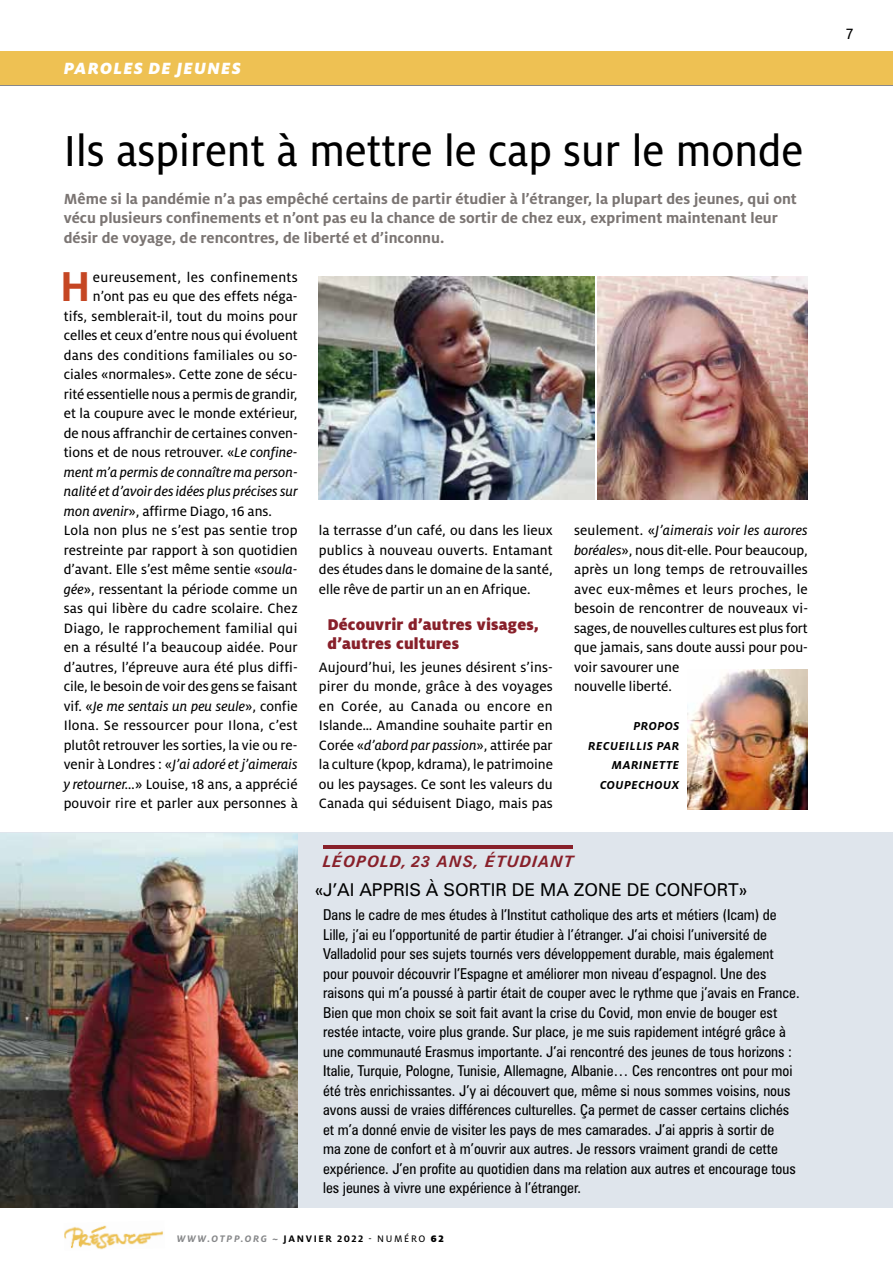
<style>
.page{position:relative;width:893px;height:1263px;background:#fff}
.page>*{position:absolute;margin:0;border:0;box-sizing:border-box;transform-origin:0 0}
.t1{font:48px "Milo OT Text";color:#000;scale:.94 1}
.t2{font:700 46.35px "Milo OT";color:#c54623;scale:.95 1}
.t3{font:italic 900 18px "Milo OT";letter-spacing:.07em;color:#fff}
.t4{font:17.7px "Zurich BT";color:#000}
.t5{font:900 17.25px/19.5px "Milo OT";letter-spacing:.01em;color:#88202a}
.t6{font:16.5px "Milo OT Text";color:#000}
.t7{font:700 16.2px/19.5px "Milo OT";color:#7b7573}
.t8{font:italic 700 15.75px "Zurich BT";letter-spacing:.08em;color:#88202a}
.t9{font:15px/19.5px "Milo OT Text";color:#000}
.t10{font:condensed 15px/19.5px "Zurich BT";color:#000}
.t11{font:15px/19.5px "Milo OT Text Ita";color:#000}
.t12{font:italic 700 12.75px/19.5px "Milo OT";letter-spacing:.04em;color:#000;text-align:right}
.t13{font:italic 700 10.5px "Milo OT";letter-spacing:.16em;color:#87888a}
.s1{font-family:"Milo OT Text Ita"}
.s2{font-family:"Milo OT Text"}
.s3{font-style:normal;color:#000}
.s4{font-family:"Milo OT Text";font-weight:400;font-style:normal;color:#000}
.s5{font-weight:900;font-style:normal;color:#000}
</style>
<div class="page">
<div style="left:0;top:833px;width:893px;height:375px;background:#dfe5ec"></div>
<img style="left:0;top:833px;width:298px;height:375px">
<hr style="left:323px;top:845px;width:249px;height:3px;background:#88202a">
<img style="left:319px;top:277px;width:275px;height:222px">
<img style="left:598px;top:276px;width:210px;height:223px">
<img style="left:688px;top:670px;width:120px;height:139px">
<div style="left:0;top:51px;width:893px;height:34px;background:#eec153"></div>
<hr style="left:0;top:85px;width:893px;height:1px;background:#87888a">
<img style="left:64px;top:1225px;width:99px;height:25px">
<p class="t3" style="left:64px;top:58px;width:179px">PAROLES DE JEUNES</p>
<h1 class="t1" style="left:64px;top:125px;width:788px">Ils aspirent à mettre le cap sur le monde</h1>
<p class="t7" style="left:64px;top:189px;width:735px">Même si la pandémie n’a pas empêché certains de partir étudier à l’étranger, la plupart des jeunes, qui ont vécu plusieurs confinements et n’ont pas eu la chance de sortir de chez eux, expriment maintenant leur désir de voyage, de rencontres, de liberté et d’inconnu.</p>
<h2 class="t2" style="left:60px;top:261px;width:33px">H</h2>
<p class="t9" style="left:64px;top:267px;width:236px;text-align:right">eureusement, les confinements n’ont pas eu que des effets néga-<br>tifs, semblerait-il, tout du moins pour celles et ceux d’entre nous qui évoluent dans des conditions familiales ou so&shy;ciales «normales». Cette zone de sécu&shy;rité essentielle nous a permis de grandir, et la coupure avec le monde extérieur, de nous affranchir de certaines conven&shy;tions et de nous retrouver. «<span class="s1">Le confine-</span></p>
<p class="t11" style="left:64px;top:462px;width:236px">ment m’a permis de connaître ma person&shy;nalité et d’avoir des idées plus précises sur</p>
<p class="t9" style="left:64px;top:501px;width:236px"><span class="s1">mon avenir</span>», affirme Diago, 16 ans.<br>Lola non plus ne s’est pas sentie trop restreinte par rapport à son quotidien d’avant. Elle s’est même sentie «<span class="s1">soula&shy;gée</span>», ressentant la période comme un sas qui libère du cadre scolaire. Chez Diago, le rapprochement familial qui en a résulté l’a beaucoup aidée. Pour d’autres, l’épreuve aura été plus diffi&shy;cile, le besoin de voir des gens se faisant</p>
<p class="t11" style="left:64px;top:696px;width:235px"><span class="s2">vif. «</span>Je me sentais un peu seule<span class="s2">», confie</span></p>
<p class="t9" style="left:64px;top:716px;width:235px">Ilona. Se ressourcer pour Ilona, c’est plutôt retrouver les sorties, la vie ou re-</p>
<p class="t11" style="left:64px;top:755px;width:235px"><span class="s2">venir à Londres : «</span>J’ai adoré et j’aimerais</p>
<p class="t9" style="left:64px;top:774px;width:235px"><span class="s1">y retourner...</span>» Louise, 18 ans, a apprécié pouvoir rire et parler aux personnes à</p>
<p class="t9" style="left:319px;top:521px;width:235px;text-align:justify">la terrasse d’un café, ou dans les lieux publics à nouveau ouverts. Entamant des études dans le domaine de la santé, elle rêve de partir un an en Afrique.</p>
<p class="t5" style="left:327px;top:615px;width:213px">Découvrir d’autres visages, d’autres cultures</p>
<p class="t9" style="left:319px;top:657px;width:236px;text-align:justify">Aujourd’hui, les jeunes désirent s’ins&shy;pirer du monde, grâce à des voyages en Corée, au Canada ou encore en Islande… Amandine souhaite partir en Corée «<span class="s1">d’abord par passion</span>», attirée par la culture (kpop, kdrama), le patrimoine ou les paysages. Ce sont les valeurs du Canada qui séduisent Diago, mais pas</p>
<p class="t11" style="left:574px;top:521px;width:235px"><span class="s2">seulement. «</span>J’aimerais voir les aurores</p>
<p class="t9" style="left:574px;top:540px;width:236px"><span class="s1">boréales</span>», nous dit-elle. Pour beaucoup, après un long temps de retrouvailles avec eux-mêmes et leurs proches, le besoin de rencontrer de nouveaux vi&shy;sages, de nouvelles cultures est plus fort que jamais, sans doute aussi pour pou&shy;voir savourer une<br>nouvelle liberté.</p>
<p class="t12" style="left:588px;top:717px;width:92px">PROPOS<br>RECUEILLIS PAR<br>MARINETTE<br>COUPECHOUX</p>
<p class="t8" style="left:323px;top:852px;width:252px">LÉOPOLD, 23 ANS, ÉTUDIANT</p>
<p class="t4" style="left:315px;top:879px;width:434px">«J’AI APPRIS À SORTIR DE MA ZONE DE CONFORT»</p>
<p class="t10" style="left:323px;top:905px;width:478px">Dans le cadre de mes études à l’Institut catholique des arts et métiers (Icam) de Lille, j’ai eu l’opportunité de partir étudier à l’étranger. J’ai choisi l’université de Valladolid pour ses sujets tournés vers développement durable, mais également pour pouvoir découvrir l’Espagne et améliorer mon niveau d’espagnol. Une des raisons qui m’a poussé à partir était de couper avec le rythme que j’avais en France.<br>Bien que mon choix se soit fait avant la crise du Covid, mon envie de bouger est restée intacte, voire plus grande. Sur place, je me suis rapidement intégré grâce à une communauté Erasmus importante. J’ai rencontré des jeunes de tous horizons :<br>Italie, Turquie, Pologne, Tunisie, Allemagne, Albanie… Ces rencontres ont pour moi été très enrichissantes. J’y ai découvert que, même si nous sommes voisins, nous avons aussi de vraies différences culturelles. Ça permet de casser certains clichés et m’a donné envie de visiter les pays de mes camarades. J’ai appris à sortir de<br>ma zone de confort et à m’ouvrir aux autres. Je ressors vraiment grandi de cette expérience. J’en profite au quotidien dans ma relation aux autres et encourage tous les jeunes à vivre une expérience à l’étranger.</p>
<p class="t13" style="left:177px;top:1233px;width:268px">WWW.OTPP.ORG ~ <span class="s3">JANVIER 2022</span> <span class="s4">- NUMÉRO</span> <span class="s5">62</span></p>
<p class="t6" style="left:846px;top:24px;width:9px">7</p>
</div>
